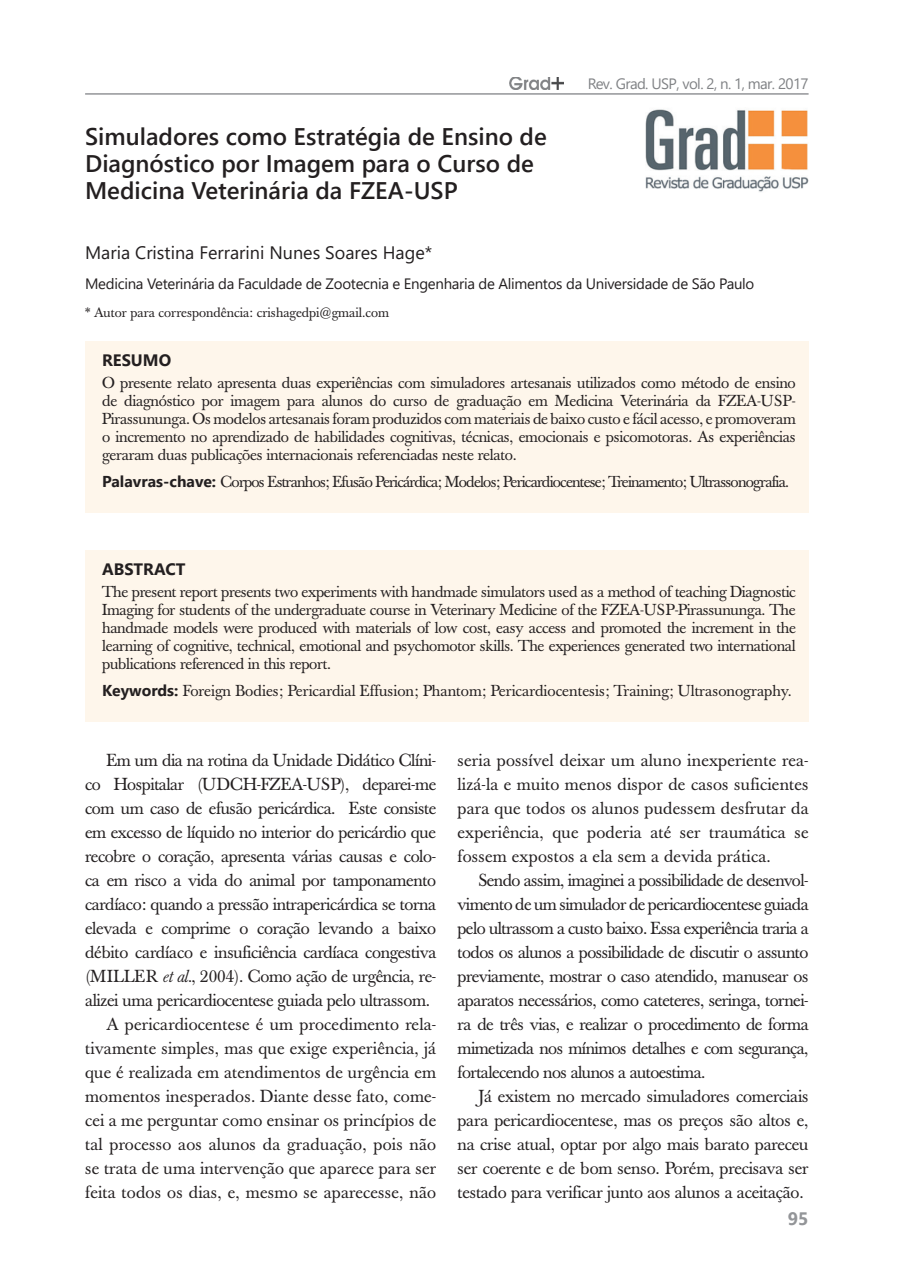
<style>
.page{position:relative;width:915px;height:1285px;background:#fff}
.page>*{position:absolute;margin:0;border:0;box-sizing:border-box;transform-origin:0 0}
.t1{font:600 24px/27px "Segoe UI";color:#231f20}
.t2{font:18px "Segoe UI";color:#231f20}
.t3{font:700 18px "Segoe UI";color:#939598}
.t4{font:17.25px/24px "Baskerville";letter-spacing:-.02em;color:#231f20;text-align:justify}
.t5{font:17.25px "Baskerville";letter-spacing:.01em;color:#231f20}
.t6{font:700 16.5px "Segoe UI";color:#231f20}
.t7{font:15.75px/18px "Baskerville";letter-spacing:-.02em;color:#231f20;text-align:justify}
.t8{font:15.75px "Baskerville";letter-spacing:-.05em;color:#231f20}
.t9{font:15.75px "Baskerville";color:#231f20}
.t10{font:15px "Segoe UI";letter-spacing:-.02em;color:#231f20}
.t11{font:15px "Segoe UI";letter-spacing:-.04em;color:#808285}
.t12{font:13.5px "Baskerville";color:#231f20}
.s1{font-family:"Segoe UI";font-weight:700}
.s2{font-style:italic}
</style>
<div class="page">
<img style="left:510px;top:78px;width:53px;height:12px">
<img style="left:645px;top:109px;width:163px;height:83px">
<hr style="left:85px;top:93px;width:723px;height:2px;background:#939598">
<div style="left:85px;top:341px;width:723px;height:172px;background:#fef6eb"></div>
<div style="left:85px;top:550px;width:723px;height:171px;background:#fef6eb"></div>
<h1 class="t1" style="left:85px;top:123px;width:463px">Simuladores como Estratégia de Ensino de<br>Diagnóstico por Imagem para o Curso de<br>Medicina Veterinária da FZEA-USP</h1>
<p class="t11" style="left:587px;top:72px;width:222px">Rev. Grad. USP, vol. 2, n. 1, mar. 2017</p>
<p class="t2" style="left:85px;top:238px;width:348px">Maria Cristina Ferrarini Nunes Soares Hage*</p>
<p class="t10" style="left:85px;top:271px;width:670px">Medicina Veterinária da Faculdade de Zootecnia e Engenharia de Alimentos da Universidade de São Paulo</p>
<p class="t12" style="left:85px;top:304px;width:305px">* Autor para correspondência: crishagedpi@gmail.com</p>
<p class="t6" style="left:102px;top:347px;width:71px">RESUMO</p>
<p class="t7" style="left:102px;top:374px;width:695px">O presente relato apresenta duas experiências com simuladores artesanais utilizados como método de ensino de diagnóstico por imagem para alunos do curso de graduação em Medicina Veterinária da FZEA-USP-Pirassununga. Os modelos artesanais foram produzidos com materiais de baixo custo e fácil acesso, e promoveram o incremento no aprendizado de habilidades cognitivas, técnicas, emocionais e psicomotoras. As experiências geraram duas publicações internacionais referenciadas neste relato.</p>
<p class="t8" style="left:102px;top:472px;width:688px"><span class="s1">Palavras-chave:</span> Corpos Estranhos; Efusão Pericárdica; Modelos; Pericardiocentese; Treinamento; Ultrassonografia.</p>
<p class="t6" style="left:102px;top:555px;width:85px">ABSTRACT</p>
<p class="t7" style="left:102px;top:582px;width:695px">The present report presents two experiments with handmade simulators used as a method of teaching Diagnostic Imaging for students of the undergraduate course in Veterinary Medicine of the FZEA-USP-Pirassununga. The handmade models were produced with materials of low cost, easy access and promoted the increment in the learning of cognitive, technical, emotional and psychomotor skills. The experiences generated two international publications referenced in this report.</p>
<p class="t9" style="left:102px;top:681px;width:690px"><span class="s1">Keywords:</span> Foreign Bodies; Pericardial Effusion; Phantom; Pericardiocentesis; Training; Ultrasonography.</p>
<p class="t4" style="left:106px;top:748px;width:331px">Em um dia na rotina da Unidade Didático Clíni-</p>
<p class="t4" style="left:85px;top:772px;width:352px">co Hospitalar (UDCH-FZEA-USP), deparei-me</p>
<p class="t4" style="left:85px;top:796px;width:352px">com um caso de efusão pericárdica. Este consiste</p>
<p class="t4" style="left:85px;top:820px;width:352px">em excesso de líquido no interior do pericárdio que</p>
<p class="t4" style="left:85px;top:844px;width:352px">recobre o coração, apresenta várias causas e colo-</p>
<p class="t4" style="left:85px;top:868px;width:352px">ca em risco a vida do animal por tamponamento</p>
<p class="t4" style="left:85px;top:892px;width:352px">cardíaco: quando a pressão intrapericárdica se torna</p>
<p class="t4" style="left:85px;top:916px;width:352px">elevada e comprime o coração levando a baixo</p>
<p class="t4" style="left:85px;top:940px;width:352px">débito cardíaco e insuficiência cardíaca congestiva</p>
<p class="t4" style="left:85px;top:964px;width:352px">(MILLER <span class="s2">et al.</span>, 2004). Como ação de urgência, re-</p>
<p class="t4" style="left:85px;top:988px;width:346px">alizei uma pericardiocentese guiada pelo ultrassom.</p>
<p class="t5" style="left:106px;top:1014px;width:331px">A pericardiocentese é um procedimento rela-</p>
<p class="t5" style="left:85px;top:1038px;width:352px">tivamente simples, mas que exige experiência, já</p>
<p class="t5" style="left:85px;top:1062px;width:352px">que é realizada em atendimentos de urgência em</p>
<p class="t5" style="left:85px;top:1086px;width:352px">momentos inesperados. Diante desse fato, come-</p>
<p class="t5" style="left:85px;top:1110px;width:352px">cei a me perguntar como ensinar os princípios de</p>
<p class="t5" style="left:85px;top:1134px;width:352px">tal processo aos alunos da graduação, pois não</p>
<p class="t5" style="left:85px;top:1158px;width:352px">se trata de uma intervenção que aparece para ser</p>
<p class="t5" style="left:85px;top:1182px;width:352px">feita todos os dias, e, mesmo se aparecesse, não</p>
<p class="t4" style="left:457px;top:748px;width:352px">seria possível deixar um aluno inexperiente rea&shy;lizá-la e muito menos dispor de casos suficientes para que todos os alunos pudessem desfrutar da experiência, que poderia até ser traumática se fossem expostos a ela sem a devida prática.</p>
<p class="t4" style="left:457px;top:868px;width:352px;text-indent:21px">Sendo assim, imaginei a possibilidade de desenvol&shy;vimento de um simulador de pericardiocentese guiada pelo ultrassom a custo baixo. Essa experiência traria a todos os alunos a possibilidade de discutir o assunto previamente, mostrar o caso atendido, manusear os aparatos necessários, como cateteres, seringa, tornei&shy;ra de três vias, e realizar o procedimento de forma mimetizada nos mínimos detalhes e com segurança, fortalecendo nos alunos a autoestima.</p>
<p class="t4" style="left:457px;top:1084px;width:352px;text-indent:21px">Já existem no mercado simuladores comerciais para pericardiocentese, mas os preços são altos e, na crise atual, optar por algo mais barato pareceu ser coerente e de bom senso. Porém, precisava ser testado para verificar junto aos alunos a aceitação.</p>
<p class="t3" style="left:787px;top:1204px;width:22px">95</p>
</div>
